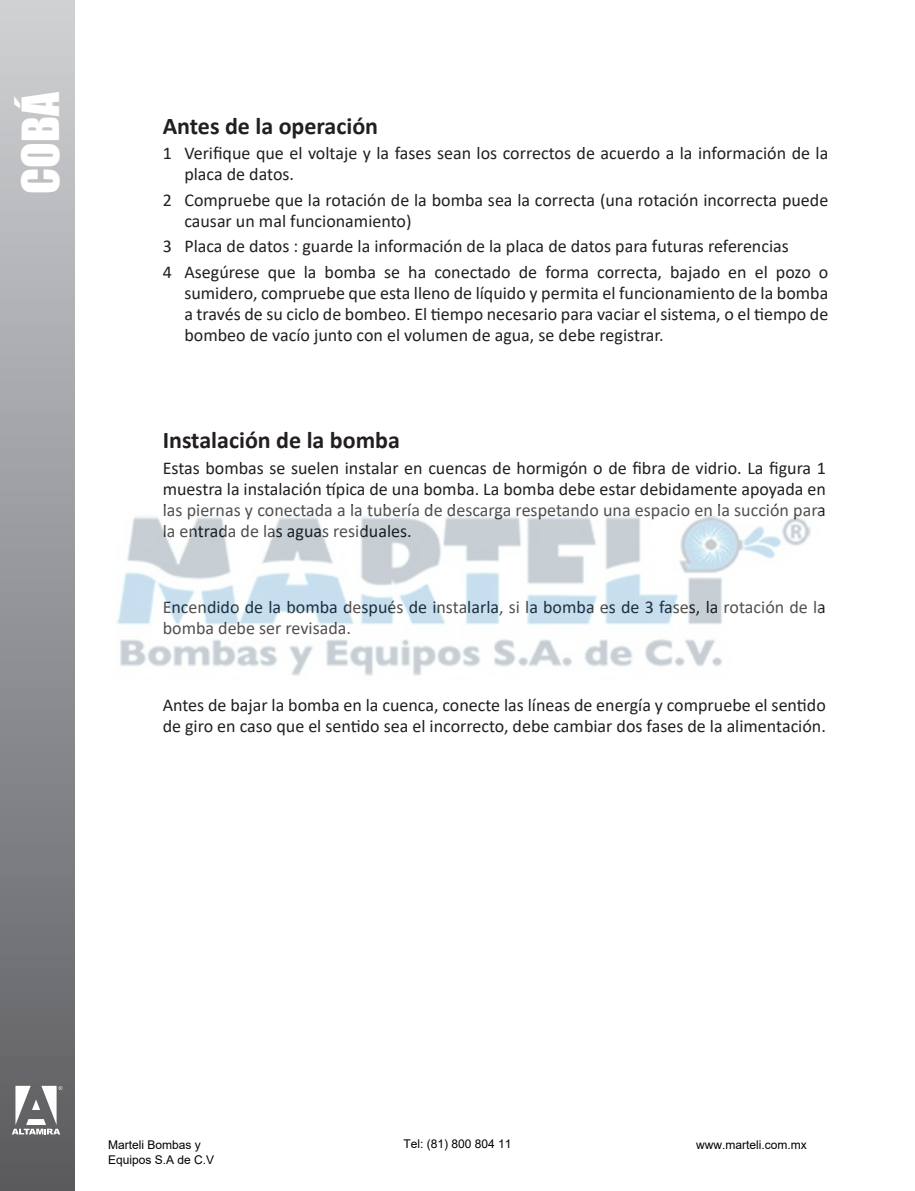
<style>
.page{position:relative;width:915px;height:1191px;background:#fff}
.page>*{position:absolute;margin:0;border:0;box-sizing:border-box;transform-origin:0 0}
.t1{font:46.95px "Impact";color:#fff}
.t2{font:700 24px "Calibri";color:#241f1f}
.t3{font:18px/21px "Calibri";color:#241f1f}
.t4{font:12px/14.4px "Arial";color:#000}
</style>
<div class="page">
<div style="left:0;top:0;width:74px;height:1191px;background:linear-gradient(to bottom,#cfd1d4,#5a5b5f)"></div>
<svg style="left:12px;top:1085px;width:50px;height:49px"></svg>
<img style="left:116px;top:515px;width:695px;height:161px">
<h1 class="t1" style="left:4px;top:194px;width:103px;rotate:-90deg">COBÁ</h1>
<h2 class="t2" style="left:163px;top:109px;width:217px">Antes de la operación</h2>
<p class="t3" style="left:184px;top:142px;width:645px;text-indent:-22px">1 Verifique que el voltaje y la fases sean los correctos de acuerdo a la información de la placa de datos.</p>
<p class="t3" style="left:184px;top:189px;width:645px;text-indent:-22px">2 Compruebe que la rotación de la bomba sea la correcta (una rotación incorrecta puede causar un mal funcionamiento)</p>
<p class="t3" style="left:163px;top:233px;width:667px;line-height:25.5px">3 Placa de datos : guarde la información de la placa de datos para futuras referencias<br>4 Asegúrese que la bomba se ha conectado de forma correcta, bajado en el pozo o</p>
<p class="t3" style="left:184px;top:282px;width:645px;text-align:justify">sumidero, compruebe que esta lleno de líquido y permita el funcionamiento de la bomba a través de su ciclo de bombeo. El tiempo necesario para vaciar el sistema, o el tiempo de bombeo de vacío junto con el volumen de agua, se debe registrar.</p>
<h2 class="t2" style="left:163px;top:423px;width:239px">Instalación de la bomba</h2>
<p class="t3" style="left:163px;top:457px;width:664px;text-align:justify">Estas bombas se suelen instalar en cuencas de hormigón o de fibra de vidrio. La figura 1 muestra la instalación típica de una bomba. La bomba debe estar debidamente apoyada en las piernas y conectada a la tubería de descarga respetando una espacio en la succión para la entrada de las aguas residuales.</p>
<p class="t3" style="left:163px;top:596px;width:664px">Encendido de la bomba después de instalarla, si la bomba es de 3 fases, la rotación de la bomba debe ser revisada.</p>
<p class="t3" style="left:163px;top:694px;width:664px">Antes de bajar la bomba en la cuenca, conecte las líneas de energía y compruebe el sentido de giro en caso que el sentido sea el incorrecto, debe cambiar dos fases de la alimentación.</p>
<p class="t4" style="left:108px;top:1137px;width:108px">Marteli Bombas y<br>Equipos S.A de C.V</p>
<p class="t4" style="left:403px;top:1136px;width:110px">Tel: (81) 800 804 11</p>
<p class="t4" style="left:696px;top:1137px;width:112px">www.marteli.com.mx</p>
</div>
